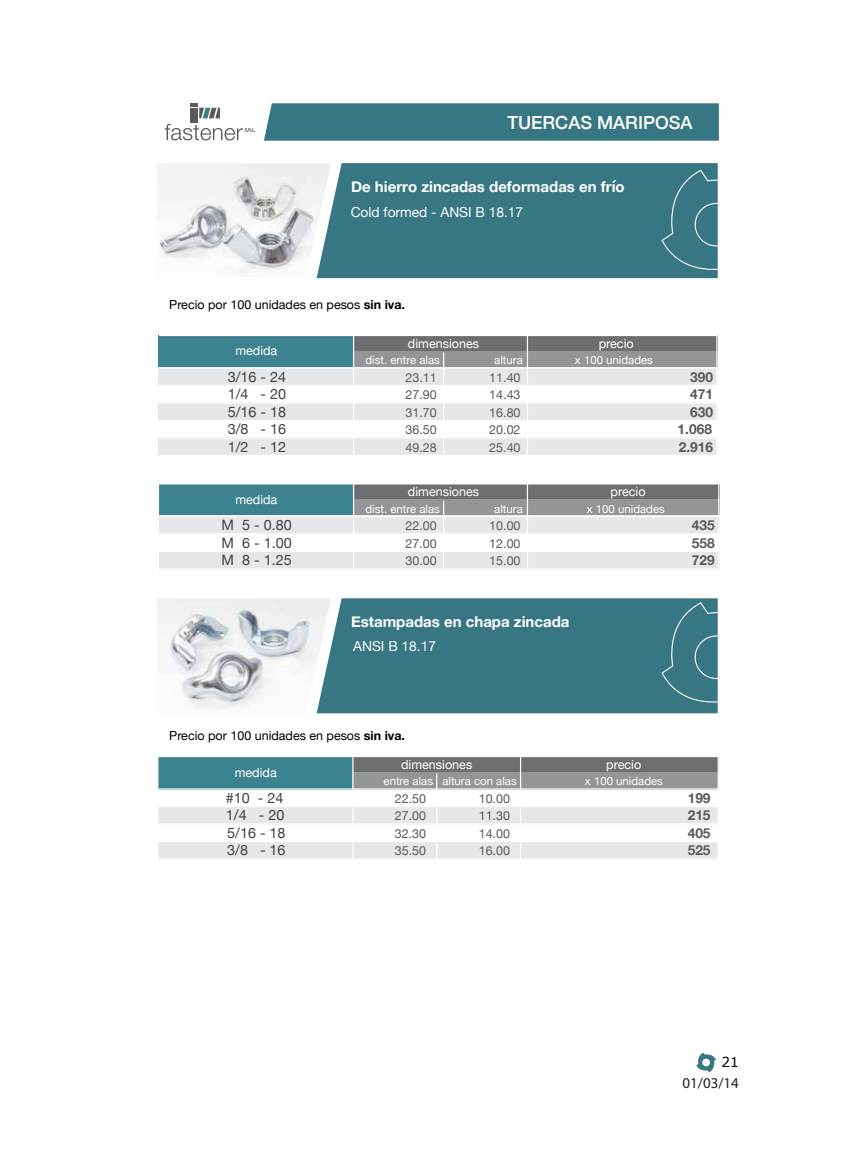
<style>
.page{position:relative;width:851px;height:1159px;background:#fff}
.page>*{position:absolute;margin:0;border:0;box-sizing:border-box;transform-origin:0 0}
.t1{font:500 18.12px "Helvetica Neue";color:#fff}
.t2{font:700 15px "Helvetica Neue";color:#fff}
.t3{font:15px "Myriad Pro";color:#231f20}
.t4{font:14.38px "Helvetica Neue";color:#414042}
.t5{font:700 13.75px "Helvetica Neue";color:#58595b}
.t6{font:13.75px "Helvetica Neue";color:#fff}
.t7{font:13.75px "Verdana";color:#010101}
.t8{font:12.62px "Helvetica Neue";color:#fff}
.t9{font:12.5px "Helvetica Neue";color:#58595b}
.t10{font:12.5px "Helvetica Neue";color:#010101}
.t11{font:11.38px "Helvetica Neue";color:#fff}
.s1{font-weight:700}
</style>
<div class="page">
<div style="left:264px;top:103px;width:454px;height:38px;background:#377784"></div>
<svg style="left:164px;top:104px;width:91px;height:36px"></svg>
<div style="left:316px;top:163px;width:401px;height:115px;background:#377784"></div>
<img style="left:157px;top:163px;width:174px;height:114px">
<div style="left:331px;top:598px;width:386px;height:115px;background:#377784"></div>
<img style="left:157px;top:598px;width:174px;height:115px">
<div style="left:158px;top:335px;width:196px;height:17px;background:#3c8291"></div>
<div style="left:353px;top:335px;width:175px;height:17px;background:#6d6e71"></div>
<div style="left:526px;top:335px;width:191px;height:17px;background:#6d6e71"></div>
<div style="left:158px;top:351px;width:196px;height:18px;background:#3c8291"></div>
<div style="left:353px;top:351px;width:364px;height:18px;background:#939598"></div>
<div style="left:158px;top:402px;width:559px;height:19px;background:#e6e7e8"></div>
<div style="left:158px;top:367px;width:559px;height:19px;background:#e6e7e8"></div>
<div style="left:158px;top:437px;width:559px;height:19px;background:#e6e7e8"></div>
<hr style="left:353px;top:336px;width:1px;height:139px;background:#fff">
<hr style="left:526px;top:336px;width:2px;height:139px;background:#fff">
<hr style="left:716px;top:336px;width:1px;height:139px;background:#fff">
<hr style="left:443px;top:352px;width:1px;height:123px;background:#fff">
<hr style="left:159px;top:335px;width:558px;height:1px;background:#fff">
<hr style="left:159px;top:367px;width:558px;height:2px;background:#fff">
<hr style="left:159px;top:385px;width:558px;height:1px;background:#fff">
<hr style="left:159px;top:402px;width:558px;height:2px;background:#fff">
<hr style="left:159px;top:420px;width:558px;height:1px;background:#fff">
<hr style="left:159px;top:437px;width:558px;height:2px;background:#fff">
<hr style="left:159px;top:455px;width:558px;height:1px;background:#fff">
<div style="left:159px;top:484px;width:195px;height:17px;background:#3c8291"></div>
<div style="left:353px;top:484px;width:175px;height:17px;background:#6d6e71"></div>
<div style="left:526px;top:484px;width:193px;height:17px;background:#6d6e71"></div>
<div style="left:159px;top:499px;width:195px;height:18px;background:#3c8291"></div>
<div style="left:353px;top:499px;width:366px;height:18px;background:#939598"></div>
<div style="left:159px;top:551px;width:560px;height:18px;background:#e6e7e8"></div>
<div style="left:159px;top:515px;width:560px;height:19px;background:#e6e7e8"></div>
<hr style="left:353px;top:483px;width:1px;height:86px;background:#fff">
<hr style="left:443px;top:501px;width:1px;height:68px;background:#fff">
<hr style="left:526px;top:483px;width:2px;height:86px;background:#fff">
<hr style="left:718px;top:483px;width:1px;height:86px;background:#fff">
<hr style="left:159px;top:516px;width:560px;height:1px;background:#fff">
<hr style="left:159px;top:533px;width:560px;height:1px;background:#fff">
<hr style="left:159px;top:551px;width:560px;height:1px;background:#fff">
<hr style="left:159px;top:568px;width:560px;height:1px;background:#fff">
<div style="left:158px;top:757px;width:195px;height:16px;background:#3c8291"></div>
<div style="left:352px;top:757px;width:169px;height:16px;background:#6d6e71"></div>
<div style="left:520px;top:757px;width:198px;height:16px;background:#6d6e71"></div>
<div style="left:158px;top:772px;width:195px;height:17px;background:#3c8291"></div>
<div style="left:352px;top:772px;width:366px;height:17px;background:#939598"></div>
<div style="left:158px;top:806px;width:560px;height:18px;background:#e6e7e8"></div>
<div style="left:158px;top:841px;width:560px;height:18px;background:#e6e7e8"></div>
<hr style="left:352px;top:757px;width:1px;height:102px;background:#fff">
<hr style="left:520px;top:757px;width:1px;height:102px;background:#fff">
<hr style="left:717px;top:757px;width:1px;height:102px;background:#fff">
<hr style="left:436px;top:773px;width:1px;height:86px;background:#fff">
<hr style="left:158px;top:788px;width:560px;height:1px;background:#fff">
<hr style="left:158px;top:806px;width:560px;height:1px;background:#fff">
<hr style="left:158px;top:823px;width:560px;height:1px;background:#fff">
<hr style="left:158px;top:841px;width:560px;height:1px;background:#fff">
<hr style="left:158px;top:858px;width:560px;height:1px;background:#fff">
<svg style="left:660px;top:169px;width:58px;height:110px;background:#417e8a"></svg>
<svg style="left:660px;top:601px;width:58px;height:112px;background:#407d89"></svg>
<svg style="left:696px;top:1052px;width:20px;height:20px"></svg>
<h1 class="t1" style="left:507px;top:108px;width:187px">TUERCAS MARIPOSA</h1>
<p class="t2" style="left:351px;top:175px;width:275px">De hierro zincadas deformadas en frío</p>
<p class="t6" style="left:350px;top:202px;width:174px">Cold formed - ANSI B 18.17</p>
<p class="t10" style="left:169px;top:296px;width:237px">Precio por 100 unidades en pesos <span class="s1">sin iva.</span></p>
<p class="t8" style="left:235px;top:342px;width:44px">medida</p>
<p class="t8" style="left:408px;top:334px;width:73px">dimensiones</p>
<p class="t8" style="left:598px;top:334px;width:37px">precio</p>
<p class="t11" style="left:365px;top:352px;width:76px">dist. entre alas</p>
<p class="t11" style="left:494px;top:352px;width:30px">altura</p>
<p class="t11" style="left:575px;top:352px;width:79px">x 100 unidades</p>
<p class="t4" style="left:228px;top:366px;width:60px">3/16 - 24</p>
<p class="t9" style="left:405px;top:368px;width:33px">23.11</p>
<p class="t9" style="left:489px;top:368px;width:33px">11.40</p>
<p class="t5" style="left:690px;top:366px;width:24px">390</p>
<p class="t4" style="left:228px;top:384px;width:60px">1/4 - 20</p>
<p class="t9" style="left:405px;top:386px;width:33px">27.90</p>
<p class="t9" style="left:489px;top:386px;width:33px">14.43</p>
<p class="t5" style="left:690px;top:383px;width:24px">471</p>
<p class="t4" style="left:228px;top:401px;width:60px">5/16 - 18</p>
<p class="t9" style="left:405px;top:403px;width:33px">31.70</p>
<p class="t9" style="left:489px;top:403px;width:33px">16.80</p>
<p class="t5" style="left:690px;top:401px;width:24px">630</p>
<p class="t4" style="left:228px;top:419px;width:60px">3/8 - 16</p>
<p class="t9" style="left:405px;top:421px;width:33px">36.50</p>
<p class="t9" style="left:489px;top:421px;width:33px">20.02</p>
<p class="t5" style="left:677px;top:418px;width:36px">1.068</p>
<p class="t4" style="left:228px;top:436px;width:60px">1/2 - 12</p>
<p class="t9" style="left:405px;top:438px;width:33px">49.28</p>
<p class="t9" style="left:489px;top:438px;width:33px">25.40</p>
<p class="t5" style="left:678px;top:436px;width:36px">2.916</p>
<p class="t8" style="left:235px;top:490px;width:44px">medida</p>
<p class="t8" style="left:408px;top:483px;width:73px">dimensiones</p>
<p class="t8" style="left:610px;top:483px;width:37px">precio</p>
<p class="t11" style="left:365px;top:500px;width:76px">dist. entre alas</p>
<p class="t11" style="left:494px;top:500px;width:30px">altura</p>
<p class="t11" style="left:586px;top:500px;width:79px">x 100 unidades</p>
<p class="t4" style="left:221px;top:514px;width:72px">M 5 - 0.80</p>
<p class="t9" style="left:405px;top:517px;width:33px">22.00</p>
<p class="t9" style="left:489px;top:517px;width:33px">10.00</p>
<p class="t5" style="left:691px;top:514px;width:24px">435</p>
<p class="t4" style="left:221px;top:532px;width:72px">M 6 - 1.00</p>
<p class="t9" style="left:405px;top:534px;width:33px">27.00</p>
<p class="t9" style="left:489px;top:534px;width:33px">12.00</p>
<p class="t5" style="left:691px;top:532px;width:24px">558</p>
<p class="t4" style="left:221px;top:549px;width:72px">M 8 - 1.25</p>
<p class="t9" style="left:405px;top:552px;width:33px">30.00</p>
<p class="t9" style="left:489px;top:552px;width:33px">15.00</p>
<p class="t5" style="left:691px;top:549px;width:24px">729</p>
<p class="t2" style="left:351px;top:610px;width:220px">Estampadas en chapa zincada</p>
<p class="t6" style="left:353px;top:636px;width:84px">ANSI B 18.17</p>
<p class="t10" style="left:169px;top:726px;width:237px">Precio por 100 unidades en pesos <span class="s1">sin iva.</span></p>
<p class="t8" style="left:235px;top:763px;width:44px">medida</p>
<p class="t8" style="left:401px;top:755px;width:73px">dimensiones</p>
<p class="t8" style="left:606px;top:755px;width:37px">precio</p>
<p class="t11" style="left:383px;top:773px;width:135px">entre alas altura con alas</p>
<p class="t11" style="left:585px;top:773px;width:79px">x 100 unidades</p>
<p class="t4" style="left:226px;top:787px;width:59px">#10 - 24</p>
<p class="t9" style="left:395px;top:789px;width:33px">22.50</p>
<p class="t9" style="left:478px;top:789px;width:33px">10.00</p>
<p class="t5" style="left:687px;top:787px;width:24px">199</p>
<p class="t4" style="left:226px;top:805px;width:60px">1/4 - 20</p>
<p class="t9" style="left:395px;top:807px;width:33px">27.00</p>
<p class="t9" style="left:478px;top:807px;width:33px">11.30</p>
<p class="t5" style="left:687px;top:804px;width:24px">215</p>
<p class="t4" style="left:227px;top:822px;width:60px">5/16 - 18</p>
<p class="t9" style="left:395px;top:824px;width:33px">32.30</p>
<p class="t9" style="left:478px;top:824px;width:33px">14.00</p>
<p class="t5" style="left:687px;top:822px;width:24px">405</p>
<p class="t4" style="left:227px;top:840px;width:60px">3/8 - 16</p>
<p class="t9" style="left:395px;top:842px;width:33px">35.50</p>
<p class="t9" style="left:478px;top:842px;width:33px">16.00</p>
<p class="t5" style="left:687px;top:839px;width:24px">525</p>
<p class="t7" style="left:721px;top:1053px;width:19px">21</p>
<p class="t3" style="left:682px;top:1073px;width:58px">01/03/14</p>
</div>
